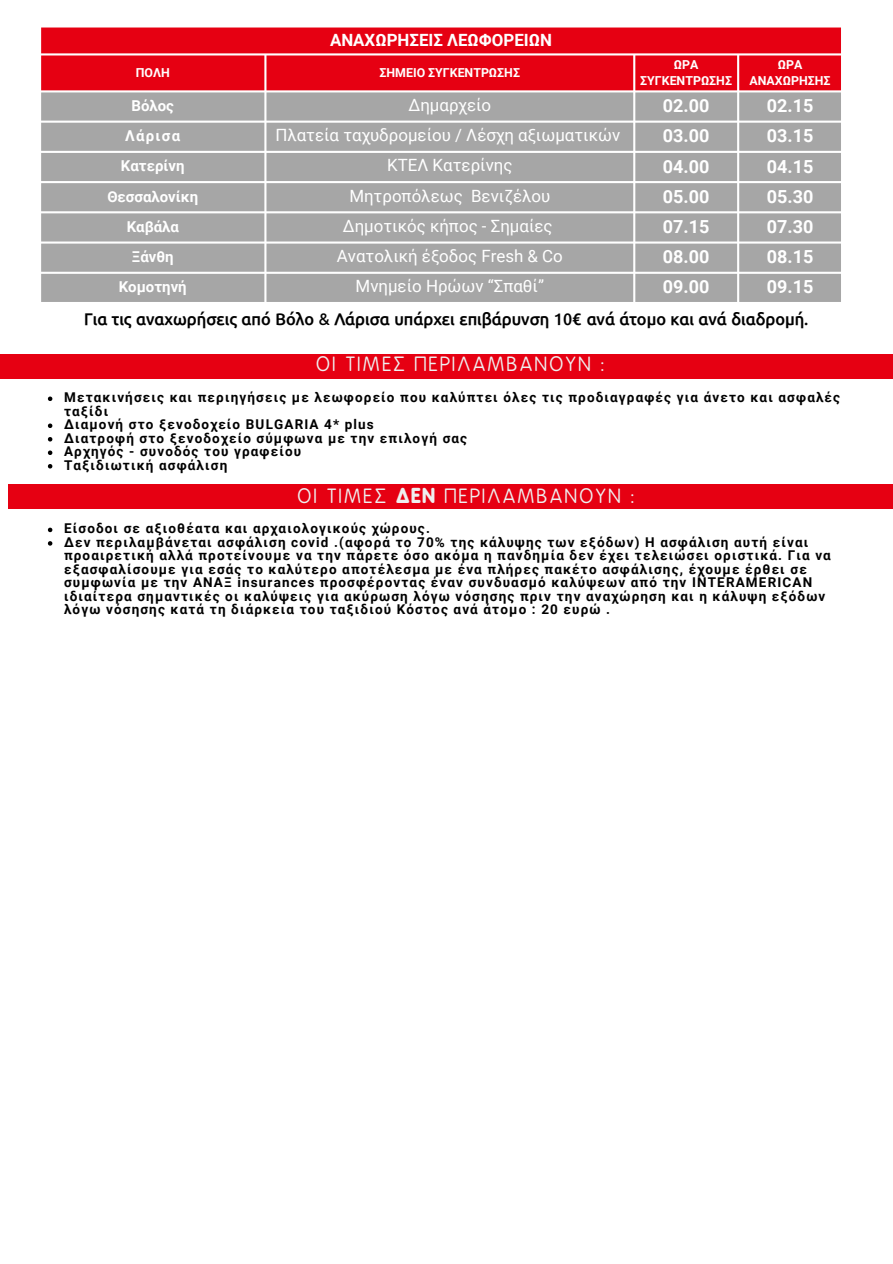
<style>
.page{position:relative;width:893px;height:1264px;background:#fff}
.page>*{position:absolute;margin:0;border:0;box-sizing:border-box;transform-origin:0 0}
.t1{font:19.5px "B Preplay";letter-spacing:.085em;color:#efefef}
.t2{font:700 18px "Roboto";color:#fff}
.t3{font:16.95px "Roboto";color:#fff}
.t4{font:700 16.8px "Roboto";color:#fff}
.t5{font:600 16.5px "Repo";color:#000}
.t6{font:700 15px "Roboto";color:#fff}
.t7{font:700 13.5px/13.5px "Roboto";letter-spacing:.085em;color:#000}
.t8{font:700 12.3px/16.5px "Roboto";color:#fff;text-align:center}
.s1{font-weight:700}
</style>
<div class="page">
<div style="left:0;top:354px;width:892px;height:24px;background:#e60012"></div>
<svg style="left:48px;top:396px;width:4px;height:5px"></svg>
<svg style="left:48px;top:423px;width:4px;height:5px"></svg>
<svg style="left:48px;top:437px;width:4px;height:4px"></svg>
<svg style="left:48px;top:450px;width:4px;height:5px"></svg>
<svg style="left:48px;top:464px;width:4px;height:4px"></svg>
<div style="left:8px;top:484px;width:884px;height:25px;background:#e60012"></div>
<svg style="left:48px;top:527px;width:4px;height:5px"></svg>
<svg style="left:48px;top:541px;width:4px;height:4px"></svg>
<div style="left:41px;top:28px;width:799px;height:62px;background:#e60012"></div>
<svg style="left:41px;top:92px;width:799px;height:210px;background:#acacac"></svg>
<p class="t4" style="left:330px;top:30px;width:223px">ΑΝΑΧΩΡΗΣΕΙΣ ΛΕΩΦΟΡΕΙΩΝ</p>
<p class="t8" style="left:136px;top:65px;width:36px">ΠΟΛΗ</p>
<p class="t8" style="left:379px;top:65px;width:142px">ΣΗΜΕΙΟ ΣΥΓΚΕΝΤΡΩΣΗΣ</p>
<p class="t8" style="left:640px;top:56px;width:93px">ΩΡΑ<br>ΣΥΓΚΕΝΤΡΩΣΗΣ</p>
<p class="t8" style="left:749px;top:56px;width:82px">ΩΡΑ<br>ΑΝΑΧΩΡΗΣΗΣ</p>
<p class="t6" style="left:131px;top:97px;width:44px">Βόλος</p>
<p class="t3" style="left:408px;top:95px;width:84px">Δημαρχείο</p>
<h2 class="t2" style="left:663px;top:95px;width:48px">02.00</h2>
<h2 class="t2" style="left:766px;top:95px;width:48px">02.15</h2>
<p class="t6" style="left:125px;top:127px;width:56px">Λάρισα</p>
<p class="t3" style="left:275px;top:125px;width:346px">Πλατεία ταχυδρομείου / Λέσχη αξιωματικών</p>
<h2 class="t2" style="left:663px;top:126px;width:48px">03.00</h2>
<h2 class="t2" style="left:766px;top:126px;width:48px">03.15</h2>
<p class="t6" style="left:121px;top:158px;width:65px">Κατερίνη</p>
<p class="t3" style="left:387px;top:156px;width:127px">ΚΤΕΛ Κατερίνης</p>
<h2 class="t2" style="left:663px;top:156px;width:48px">04.00</h2>
<h2 class="t2" style="left:766px;top:156px;width:48px">04.15</h2>
<p class="t6" style="left:107px;top:188px;width:92px">Θεσσαλονίκη</p>
<p class="t3" style="left:349px;top:186px;width:202px">Μητροπόλεως Βενιζέλου</p>
<h2 class="t2" style="left:663px;top:186px;width:48px">05.00</h2>
<h2 class="t2" style="left:766px;top:186px;width:48px">05.30</h2>
<p class="t6" style="left:127px;top:218px;width:54px">Καβάλα</p>
<p class="t3" style="left:343px;top:216px;width:211px">Δημοτικός κήπος - Σημαίες</p>
<h2 class="t2" style="left:663px;top:216px;width:48px">07.15</h2>
<h2 class="t2" style="left:766px;top:216px;width:48px">07.30</h2>
<p class="t6" style="left:132px;top:248px;width:43px">Ξάνθη</p>
<p class="t3" style="left:337px;top:246px;width:227px">Ανατολική έξοδος Fresh &amp; Co</p>
<h2 class="t2" style="left:663px;top:246px;width:48px">08.00</h2>
<h2 class="t2" style="left:766px;top:246px;width:48px">08.15</h2>
<p class="t6" style="left:119px;top:278px;width:69px">Κομοτηνή</p>
<p class="t3" style="left:355px;top:277px;width:190px">Μνημείο Ηρώων “Σπαθί”</p>
<h2 class="t2" style="left:663px;top:277px;width:48px">09.00</h2>
<h2 class="t2" style="left:766px;top:277px;width:48px">09.15</h2>
<p class="t5" style="left:84px;top:309px;width:726px">Για τις αναχωρήσεις από Βόλο &amp; Λάρισα υπάρχει επιβάρυνση 10€ ανά άτομο και ανά διαδρομή.</p>
<h1 class="t1" style="left:317px;top:354px;width:290px">ΟΙ ΤΙΜΕΣ ΠΕΡΙΛΑΜΒΑΝΟΥΝ :</h1>
<p class="t7" style="left:64px;top:391px;width:777px">Mετακινήσεις και περιηγήσεις με λεωφορείο που καλύπτει όλες τις προδιαγραφές για άνετο και ασφαλές ταξίδι<br>Διαμονή στο ξενοδοχείο BULGARIA 4* plus<br>Διατροφή στο ξενοδοχείο σύμφωνα με την επιλογή σας<br>Αρχηγός - συνοδός του γραφείου<br>Ταξιδιωτική ασφάλιση</p>
<h1 class="t1" style="left:298px;top:485px;width:339px">ΟΙ ΤΙΜΕΣ <span class="s1">ΔΕΝ</span> ΠΕΡΙΛΑΜΒΑΝΟΥΝ :</h1>
<p class="t7" style="left:64px;top:522px;width:768px">Είσοδοι σε αξιοθέατα και αρχαιολογικούς χώρους.<br>Δεν περιλαμβάνεται ασφάλιση covid .(αφορά το 70% της κάλυψης των εξόδων) Η ασφάλιση αυτή είναι προαιρετική αλλά προτείνουμε να την πάρετε όσο ακόμα η πανδημία δεν έχει τελειώσει οριστικά. Για να εξασφαλίσουμε για εσάς το καλύτερο αποτέλεσμα με ένα πλήρες πακέτο ασφάλισης, έχουμε έρθει σε συμφωνία με την ΑΝΑΞ insurances προσφέροντας έναν συνδυασμό καλύψεων από την INTERAMERICAN ιδιαίτερα σημαντικές οι καλύψεις για ακύρωση λόγω νόσησης πριν την αναχώρηση και η κάλυψη εξόδων λόγω νόσησης κατά τη διάρκεια του ταξιδιού Κόστος ανά άτομο : 20 ευρώ .</p>
</div>
